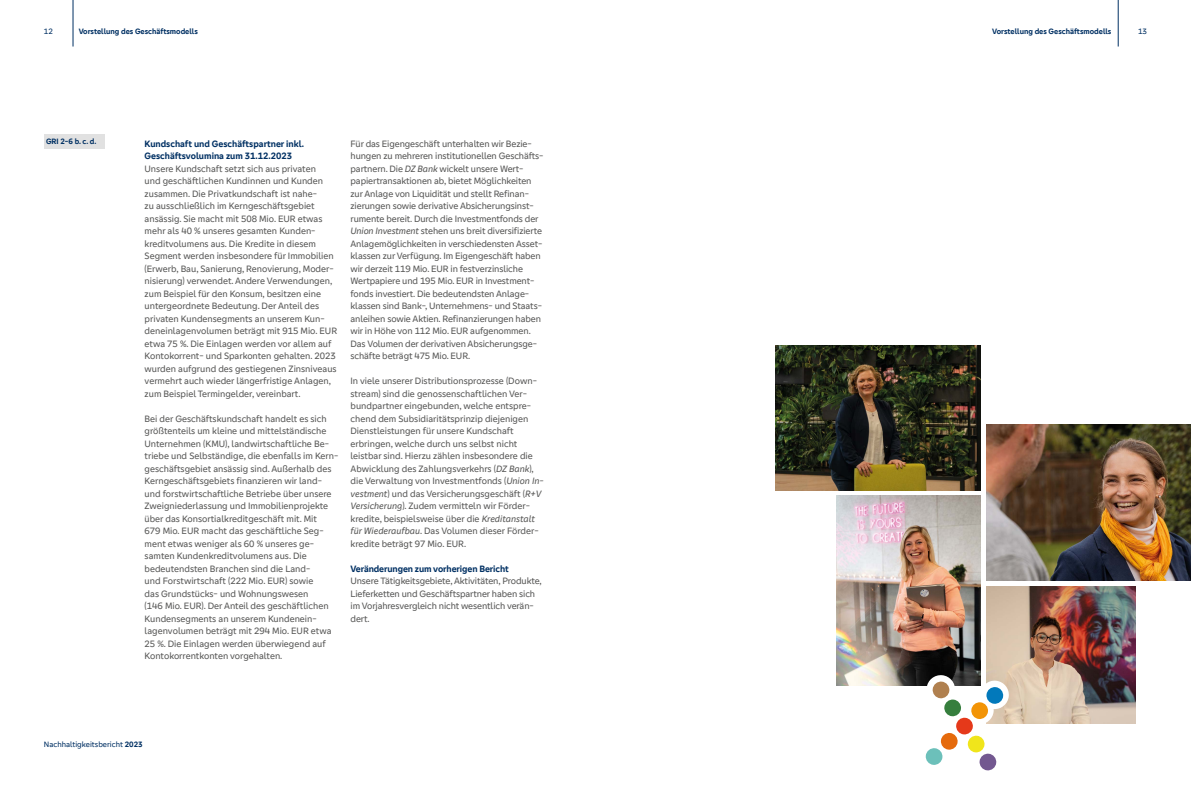
<style>
.page{position:relative;width:1191px;height:791px;background:#fff}
.page>*{position:absolute;margin:0;border:0;box-sizing:border-box;transform-origin:0 0}
.t1{font:9.5px/12.5px "Genos GFG";color:#575756}
.t2{font:700 9.5px/12.5px "Genos GFG";color:#003063}
.t3{font:700 8px "Genos GFG";color:#003063}
.t4{font:8px "Genos GFG";color:#003063}
.s1{font-style:italic}
.s2{font-weight:700}
</style>
<div class="page">
<hr style="left:72px;top:0;width:1px;height:47px;background:#003063">
<hr style="left:1117px;top:0;width:1px;height:47px;background:#003063">
<img style="left:775px;top:346px;width:206px;height:144px">
<img style="left:986px;top:424px;width:205px;height:156px">
<img style="left:836px;top:496px;width:145px;height:190px">
<img style="left:986px;top:586px;width:149px;height:137px">
<svg style="left:919px;top:674px;width:90px;height:97px"></svg>
<div style="left:44px;top:134px;width:60px;height:15px;background:#e1e1e1"></div>
<p class="t4" style="left:44px;top:27px;width:10px">12</p>
<p class="t3" style="left:79px;top:27px;width:121px">Vorstellung des Geschäftsmodells</p>
<p class="t3" style="left:992px;top:27px;width:121px">Vorstellung des Geschäftsmodells</p>
<p class="t4" style="left:1138px;top:27px;width:10px">13</p>
<p class="t3" style="left:46px;top:137px;width:52px">GRI 2-6 b. c. d.</p>
<p class="t2" style="left:145px;top:137px;width:161px">Kundschaft und Geschäftspartner inkl.<br>Geschäftsvolumina zum 31.12.2023</p>
<p class="t1" style="left:145px;top:162px;width:194px">Unsere Kundschaft setzt sich aus privaten<br>und geschäftlichen Kundinnen und Kunden zusammen. Die Privatkundschaft ist nahe-<br>zu ausschließlich im Kerngeschäftsgebiet ansässig. Sie macht mit 508 Mio. EUR etwas mehr als 40 % unseres gesamten Kunden&shy;kreditvolumens aus. Die Kredite in diesem Segment werden insbesondere für Immobilien (Erwerb, Bau, Sanierung, Renovierung, Moder&shy;nisierung) verwendet. Andere Verwendungen, zum Beispiel für den Konsum, besitzen eine untergeordnete Bedeutung. Der Anteil des privaten Kundensegments an unserem Kun&shy;deneinlagenvolumen beträgt mit 915 Mio. EUR etwa 75 %. Die Einlagen werden vor allem auf Kontokorrent- und Sparkonten gehalten. 2023 wurden aufgrund des gestiegenen Zinsniveaus vermehrt auch wieder längerfristige Anlagen, zum Beispiel Termingelder, vereinbart.</p>
<p class="t1" style="left:145px;top:412px;width:195px">Bei der Geschäftskundschaft handelt es sich größtenteils um kleine und mittelständische Unternehmen (KMU), landwirtschaftliche Be&shy;triebe und Selbständige, die ebenfalls im Kern&shy;geschäftsgebiet ansässig sind. Außerhalb des Kerngeschäftsgebiets finanzieren wir land&shy;und forstwirtschaftliche Betriebe über unsere Zweigniederlassung und Immobilienprojekte über das Konsortialkreditgeschäft mit. Mit<br>679 Mio. EUR macht das geschäftliche Seg&shy;ment etwas weniger als 60 % unseres ge&shy;samten Kundenkreditvolumens aus. Die bedeutendsten Branchen sind die Land-<br>und Forstwirtschaft (222 Mio. EUR) sowie<br>das Grundstücks- und Wohnungswesen<br>(146 Mio. EUR). Der Anteil des geschäftlichen Kundensegments an unserem Kundenein&shy;lagenvolumen beträgt mit 294 Mio. EUR etwa 25 %. Die Einlagen werden überwiegend auf Kontokorrentkonten vorgehalten.</p>
<p class="t1" style="left:350px;top:137px;width:194px">Für das Eigengeschäft unterhalten wir Bezie&shy;hungen zu mehreren institutionellen Geschäfts&shy;partnern. Die <span class="s1">DZ Bank</span> wickelt unsere Wert&shy;papiertransaktionen ab, bietet Möglichkeiten zur Anlage von Liquidität und stellt Refinan&shy;zierungen sowie derivative Absicherungsinst&shy;rumente bereit. Durch die Investmentfonds der <span class="s1">Union Investment</span> stehen uns breit diversifizierte Anlagemöglichkeiten in verschiedensten Asset&shy;klassen zur Verfügung. Im Eigengeschäft haben wir derzeit 119 Mio. EUR in festverzinsliche Wertpapiere und 195 Mio. EUR in Investment&shy;fonds investiert. Die bedeutendsten Anlage&shy;klassen sind Bank-, Unternehmens- und Staats&shy;anleihen sowie Aktien. Refinanzierungen haben wir in Höhe von 112 Mio. EUR aufgenommen.<br>Das Volumen der derivativen Absicherungsge&shy;schäfte beträgt 475 Mio. EUR.</p>
<p class="t1" style="left:350px;top:375px;width:194px">In viele unserer Distributionsprozesse (Down&shy;stream) sind die genossenschaftlichen Ver&shy;bundpartner eingebunden, welche entspre&shy;chend dem Subsidiaritätsprinzip diejenigen Dienstleistungen für unsere Kundschaft erbringen, welche durch uns selbst nicht leistbar sind. Hierzu zählen insbesondere die Abwicklung des Zahlungsverkehrs (<span class="s1">DZ Bank</span>), die Verwaltung von Investmentfonds (<span class="s1">Union In&shy;vestment</span>) und das Versicherungsgeschäft (<span class="s1">R+V Versicherung</span>). Zudem vermitteln wir Förder&shy;kredite, beispielsweise über die <span class="s1">Kreditanstalt für Wiederaufbau</span>. Das Volumen dieser Förder&shy;kredite beträgt 97 Mio. EUR.</p>
<p class="t2" style="left:350px;top:562px;width:160px">Veränderungen zum vorherigen Bericht</p>
<p class="t1" style="left:350px;top:575px;width:193px">Unsere Tätigkeitsgebiete, Aktivitäten, Produkte, Lieferketten und Geschäftspartner haben sich im Vorjahresvergleich nicht wesentlich verän&shy;dert.</p>
<p class="t4" style="left:44px;top:740px;width:100px">Nachhaltigkeitsbericht <span class="s2">2023</span></p>
</div>
